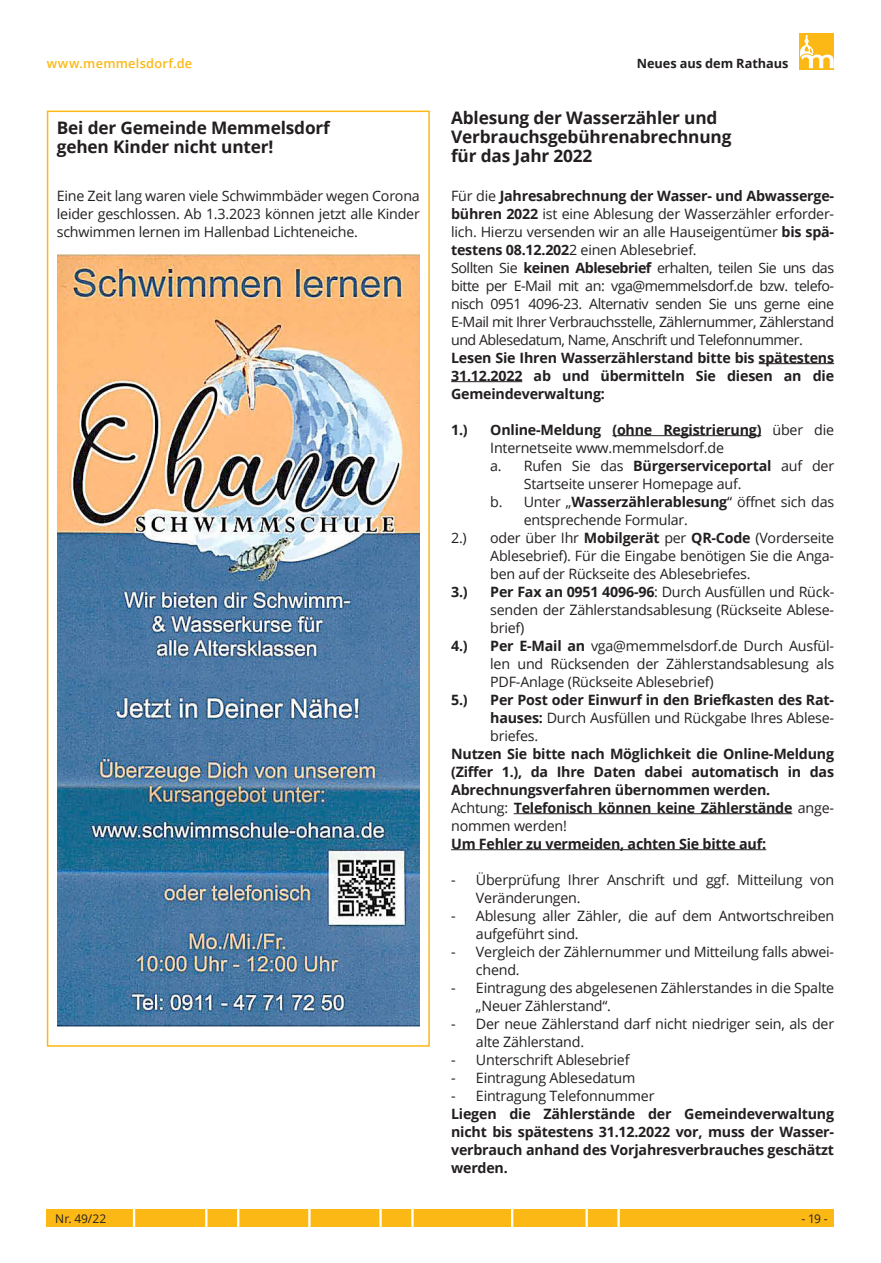
<style>
.page{position:relative;width:881px;height:1263px;background:#fff}
.page>*{position:absolute;margin:0;border:0;box-sizing:border-box;transform-origin:0 0}
.t1{font:700 17.25px/18.9px "Open Sans";letter-spacing:-.01em;color:#231f20}
.t2{font:14.25px/18px "Open Sans";letter-spacing:-.015em;color:#231f20}
.t3{font:700 14.25px/18px "Open Sans";letter-spacing:-.015em;color:#231f20;text-align:justify}
.t4{font:14.25px/18px "Open Sans";letter-spacing:-.035em;color:#231f20}
.t5{font:600 12.75px "Open Sans";letter-spacing:.02em;color:#fcb814}
.t6{font:700 12.75px "Open Sans";color:#231f20}
.t7{font:12px "Open Sans";letter-spacing:-.005em;color:#231f20}
.s1{font-weight:700}
.s2{font-weight:400}
</style>
<div class="page">
<svg style="left:799px;top:34px;width:34px;height:36px"></svg>
<svg style="left:799px;top:35px;width:34px;height:33px"></svg>
<div style="left:47px;top:1210px;width:786px;height:17px;background:#fcb814"></div>
<svg style="left:133px;top:1210px;width:2px;height:17px"></svg>
<svg style="left:205px;top:1210px;width:2px;height:17px"></svg>
<svg style="left:237px;top:1210px;width:2px;height:17px"></svg>
<svg style="left:308px;top:1210px;width:2px;height:17px"></svg>
<svg style="left:379px;top:1210px;width:2px;height:17px"></svg>
<svg style="left:411px;top:1210px;width:2px;height:17px"></svg>
<svg style="left:511px;top:1210px;width:2px;height:17px"></svg>
<svg style="left:585px;top:1210px;width:2px;height:17px"></svg>
<svg style="left:617px;top:1210px;width:2px;height:17px"></svg>
<div style="left:47px;top:111px;width:382px;height:936px;border:2px solid #fcb814"></div>
<img style="left:57px;top:255px;width:362px;height:772px">
<hr style="left:758px;top:363px;width:75px;height:1px;background:#231f20">
<hr style="left:451px;top:381px;width:71px;height:1px;background:#231f20">
<hr style="left:513px;top:813px;width:279px;height:1px;background:#231f20">
<hr style="left:451px;top:849px;width:314px;height:1px;background:#231f20">
<hr style="left:612px;top:435px;width:149px;height:1px;background:#231f20">
<p class="t5" style="left:47px;top:55px;width:147px">www.memmelsdorf.de</p>
<p class="t1" style="left:57px;top:118px;width:274px">Bei der Gemeinde Memmelsdorf gehen Kinder nicht unter!</p>
<p class="t2" style="left:57px;top:186px;width:364px;text-align:justify">Eine Zeit lang waren viele Schwimmbäder wegen Corona leider geschlossen. Ab 1.3.2023 können jetzt alle Kinder schwimmen lernen im Hallenbad Lichteneiche.</p>
<p class="t6" style="left:636px;top:54px;width:153px">Neues aus dem Rathaus</p>
<p class="t1" style="left:451px;top:108px;width:282px">Ablesung der Wasserzähler und<br>Verbrauchsgebührenabrechnung für das Jahr 2022</p>
<p class="t4" style="left:451px;top:186px;width:384px">Für die <span class="s1">Jahresabrechnung der Wasser- und Abwasserge&shy;bühren 2022</span> ist eine Ablesung der Wasserzähler erforder&shy;lich. Hierzu versenden wir an alle Hauseigentümer <span class="s1">bis spä&shy;testens 08.12.202</span>2 einen Ablesebrief.<br>Sollten Sie <span class="s1">keinen Ablesebrief</span> erhalten, teilen Sie uns das bitte per E-Mail mit an: vga@memmelsdorf.de bzw. telefo&shy;nisch 0951 4096-23. Alternativ senden Sie uns gerne eine E-Mail mit Ihrer Verbrauchsstelle, Zählernummer, Zählerstand und Ablesedatum, Name, Anschrift und Telefonnummer.</p>
<p class="t3" style="left:451px;top:348px;width:384px">Lesen Sie Ihren Wasserzählerstand bitte bis spätestens 31.12.2022 ab und übermitteln Sie diesen an die Gemeindeverwaltung:</p>
<p class="t3" style="left:451px;top:420px;width:18px">1.)</p>
<p class="t3" style="left:490px;top:420px;width:345px">Online-Meldung (ohne Registrierung) <span class="s2">über die</span></p>
<p class="t2" style="left:490px;top:438px;width:235px">Internetseite www.memmelsdorf.de</p>
<p class="t2" style="left:490px;top:456px;width:345px">a. Rufen Sie das <span class="s1">Bürgerserviceportal</span> auf der</p>
<p class="t2" style="left:523px;top:474px;width:219px">Startseite unserer Homepage auf.</p>
<p class="t2" style="left:490px;top:492px;width:345px">b. Unter „<span class="s1">Wasserzählerablesung</span>“ öffnet sich das</p>
<p class="t2" style="left:523px;top:510px;width:166px">entsprechende Formular.</p>
<p class="t2" style="left:451px;top:528px;width:17px">2.)</p>
<p class="t2" style="left:490px;top:528px;width:345px;text-align:justify">oder über Ihr <span class="s1">Mobilgerät</span> per <span class="s1">QR-Code</span> (Vorderseite Ablesebrief). Für die Eingabe benötigen Sie die Anga&shy;ben auf der Rückseite des Ablesebriefes.</p>
<p class="t3" style="left:451px;top:582px;width:18px">3.)</p>
<p class="t2" style="left:490px;top:582px;width:345px;text-align:justify"><span class="s1">Per Fax an 0951 4096-96</span>: Durch Ausfüllen und Rück&shy;senden der Zählerstandsablesung (Rückseite Ablese&shy;brief)</p>
<p class="t3" style="left:451px;top:636px;width:18px">4.)</p>
<p class="t2" style="left:490px;top:636px;width:345px;text-align:justify"><span class="s1">Per E-Mail an</span> vga@memmelsdorf.de Durch Ausfül&shy;len und Rücksenden der Zählerstandsablesung als PDF-Anlage (Rückseite Ablesebrief)</p>
<p class="t3" style="left:451px;top:690px;width:18px">5.)</p>
<p class="t3" style="left:490px;top:690px;width:345px">Per Post oder Einwurf in den Briefkasten des Rat&shy;hauses: <span class="s2">Durch Ausfüllen und Rückgabe Ihres Ablese&shy;briefes.</span></p>
<p class="t3" style="left:451px;top:744px;width:384px;text-align:left">Nutzen Sie bitte nach Möglichkeit die Online-Meldung (Ziffer 1.), da Ihre Daten dabei automatisch in das Abrechnungsverfahren übernommen werden.<br><span class="s2">Achtung:</span> Telefonisch können keine Zählerstände <span class="s2">ange&shy;nommen werden!</span></p>
<p class="t3" style="left:451px;top:834px;width:316px">Um Fehler zu vermeiden, achten Sie bitte auf:</p>
<p class="t2" style="left:475px;top:870px;width:359px;text-indent:-25px">- Überprüfung Ihrer Anschrift und ggf. Mitteilung von<br>Veränderungen.</p>
<p class="t2" style="left:475px;top:906px;width:359px;text-indent:-25px">- Ablesung aller Zähler, die auf dem Antwortschreiben aufgeführt sind.</p>
<p class="t2" style="left:475px;top:942px;width:359px;text-indent:-25px">- Vergleich der Zählernummer und Mitteilung falls abwei&shy;chend.</p>
<p class="t2" style="left:475px;top:978px;width:359px;text-indent:-25px">- Eintragung des abgelesenen Zählerstandes in die Spalte „Neuer Zählerstand“.</p>
<p class="t2" style="left:475px;top:1014px;width:359px;text-indent:-25px">- Der neue Zählerstand darf nicht niedriger sein, als der alte Zählerstand.</p>
<p class="t2" style="left:451px;top:1050px;width:180px">- Unterschrift Ablesebrief</p>
<p class="t2" style="left:451px;top:1068px;width:186px">- Eintragung Ablesedatum</p>
<p class="t2" style="left:451px;top:1086px;width:205px">- Eintragung Telefonnummer</p>
<p class="t3" style="left:451px;top:1104px;width:384px">Liegen die Zählerstände der Gemeindeverwaltung nicht bis spätestens 31.12.2022 vor, muss der Wasser&shy;verbrauch anhand des Vorjahresverbrauches geschätzt werden.</p>
<p class="t7" style="left:55px;top:1211px;width:53px">Nr. 49/22</p>
<p class="t7" style="left:801px;top:1211px;width:28px">- 19 -</p>
</div>
